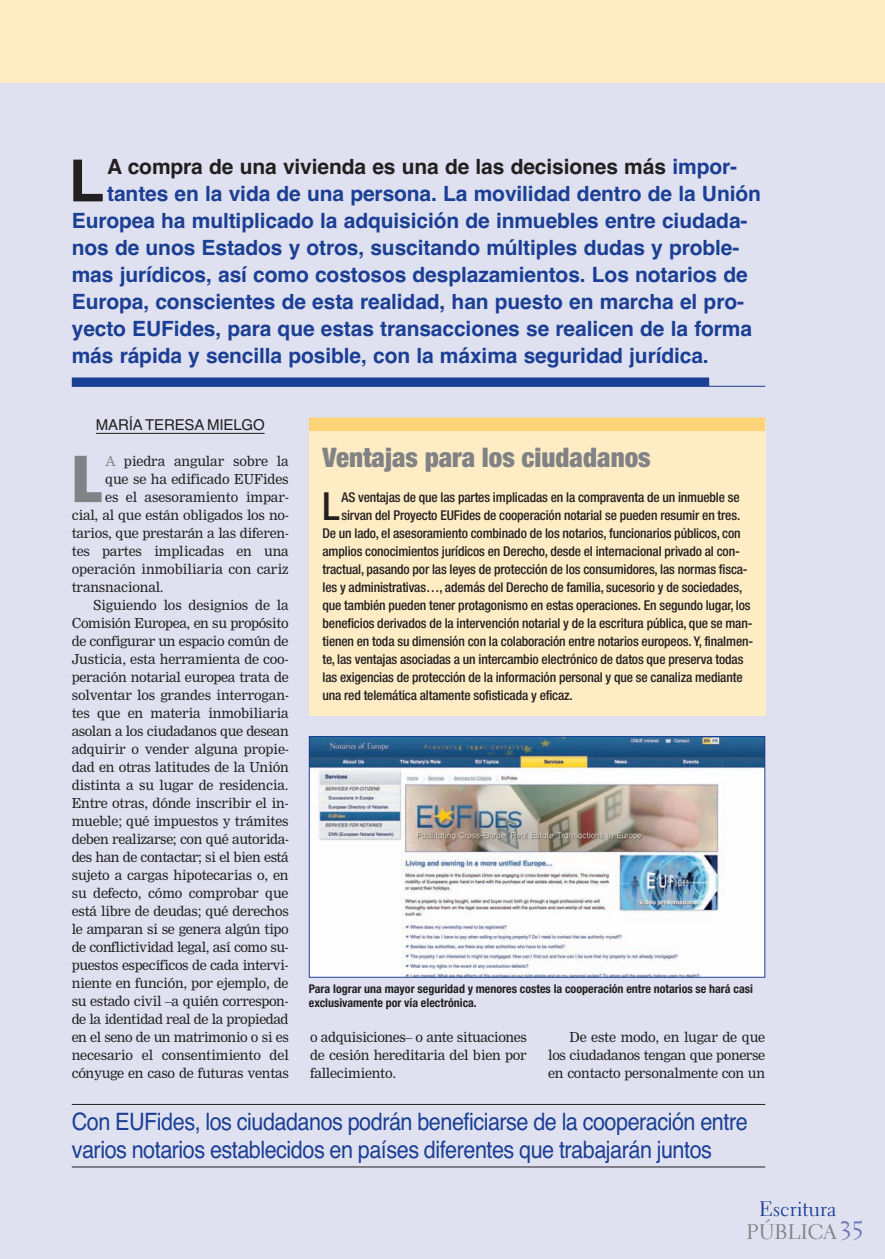
<style>
.page{position:relative;width:885px;height:1259px;background:#dfe1f0}
.page>*{position:absolute;margin:0;border:0;box-sizing:border-box;transform-origin:0 0}
.t1{font:900 condensed 64.8px "Helvetica Neue";color:#808285}
.t2{font:700 58.05px "Helvetica";color:#231f20}
.t3{font:500 condensed 38.7px "Helvetica Neue";color:#231f20}
.t4{font:900 condensed 27px "Helvetica Neue";color:#808285}
.t5{font:24px/28.5px "Helvetica";letter-spacing:-.02em;color:#1b3f94;scale:.9 1}
.t6{font:700 21px "Helvetica";letter-spacing:-.005em;color:#1b3f94}
.t7{font:700 21px "Helvetica";letter-spacing:-.005em;color:#231f20}
.t8{font:21px/22.5px "Electra LH Regular Os F";color:#1b3f94}
.t9{font:15px "Helvetica";letter-spacing:-.01em;color:#231f20}
.t10{font:13.5px/18px "M Nimrod";letter-spacing:-.02em;color:#231f20;text-align:justify}
.t11{font:500 condensed 13.5px "Helvetica Neue";letter-spacing:-.01em;color:#231f20}
.t12{font:700 condensed 12px/13.5px "Helvetica Neue";color:#231f20}
.s1{color:#1b3f94}
.s2{color:#808285}
</style>
<div class="page">
<div style="left:0;top:0;width:885px;height:83px;background:#feecc5"></div>
<hr style="left:96px;top:433px;width:169px;height:1px;background:#231f20">
<hr style="left:72px;top:386px;width:693px;height:1px;background:#1b3f94">
<div style="left:72px;top:377px;width:637px;height:9px;background:#1b3f94"></div>
<hr style="left:72px;top:1104px;width:693px;height:1px;background:#231f20">
<hr style="left:72px;top:1166px;width:693px;height:1px;background:#231f20">
<div style="left:309px;top:421px;width:456px;height:294px;background:#feecc5"></div>
<div style="left:309px;top:417px;width:456px;height:14px;background:#fed378"></div>
<img style="left:311px;top:738px;width:452px;height:237px">
<div style="left:309px;top:736px;width:456px;height:241px;border:1px solid #1b3f94"></div>
<h2 class="t2" style="left:69px;top:160px;width:37px">L</h2>
<h3 class="t7" style="left:107px;top:159px;width:631px">A compra de una vivienda es una de las decisiones más <span class="s1">impor-</span></h3>
<h3 class="t6" style="left:107px;top:186px;width:655px">tantes en la vida de una persona. La movilidad dentro de la Unión</h3>
<h3 class="t6" style="left:72px;top:213px;width:677px">Europea ha multiplicado la adquisición de inmuebles entre ciudada-</h3>
<h3 class="t6" style="left:72px;top:240px;width:669px">nos de unos Estados y otros, suscitando múltiples dudas y proble-</h3>
<h3 class="t6" style="left:72px;top:267px;width:677px">mas jurídicos, así como costosos desplazamientos. Los notarios de</h3>
<h3 class="t6" style="left:72px;top:294px;width:674px">Europa, conscientes de esta realidad, han puesto en marcha el pro-</h3>
<h3 class="t6" style="left:72px;top:321px;width:682px">yecto EUFides, para que estas transacciones se realicen de la forma</h3>
<h3 class="t6" style="left:72px;top:348px;width:638px">más rápida y sencilla posible, con la máxima seguridad jurídica.</h3>
<p class="t9" style="left:96px;top:419px;width:170px">MARÍA TERESA MIELGO</p>
<h1 class="t1" style="left:72px;top:456px;width:32px">L</h1>
<p class="t10" style="left:105px;top:453px;width:185px"><span class="s2">A</span> piedra angular sobre la</p>
<p class="t10" style="left:105px;top:471px;width:185px">que se ha edificado EUFides</p>
<p class="t10" style="left:105px;top:489px;width:185px">es el asesoramiento impar-</p>
<p class="t10" style="left:72px;top:507px;width:219px">cial, al que están obligados los no-</p>
<p class="t10" style="left:72px;top:525px;width:219px">tarios, que prestarán a las diferen-</p>
<p class="t10" style="left:72px;top:543px;width:219px">tes partes implicadas en una</p>
<p class="t10" style="left:72px;top:561px;width:218px">operación inmobiliaria con cariz</p>
<p class="t10" style="left:72px;top:579px;width:94px">transnacional.</p>
<p class="t10" style="left:93px;top:597px;width:197px">Siguiendo los designios de la</p>
<p class="t10" style="left:72px;top:615px;width:218px">Comisión Europea, en su propósito</p>
<p class="t10" style="left:72px;top:633px;width:218px">de configurar un espacio común de</p>
<p class="t10" style="left:72px;top:651px;width:218px">Justicia, esta herramienta de coo-</p>
<p class="t10" style="left:72px;top:669px;width:218px">peración notarial europea trata de</p>
<p class="t10" style="left:72px;top:687px;width:218px">solventar los grandes interrogan-</p>
<p class="t10" style="left:72px;top:705px;width:218px">tes que en materia inmobiliaria</p>
<p class="t10" style="left:72px;top:723px;width:219px">asolan a los ciudadanos que desean</p>
<p class="t10" style="left:72px;top:741px;width:218px">adquirir o vender alguna propie-</p>
<p class="t10" style="left:72px;top:759px;width:219px">dad en otras latitudes de la Unión</p>
<p class="t10" style="left:72px;top:777px;width:218px">distinta a su lugar de residencia.</p>
<p class="t10" style="left:72px;top:795px;width:218px">Entre otras, dónde inscribir el in-</p>
<p class="t10" style="left:72px;top:813px;width:218px">mueble; qué impuestos y trámites</p>
<p class="t10" style="left:72px;top:831px;width:219px">deben realizarse; con qué autorida-</p>
<p class="t10" style="left:72px;top:849px;width:219px">des han de contactar; si el bien está</p>
<p class="t10" style="left:72px;top:867px;width:218px">sujeto a cargas hipotecarias o, en</p>
<p class="t10" style="left:72px;top:885px;width:218px">su defecto, cómo comprobar que</p>
<p class="t10" style="left:72px;top:903px;width:219px">está libre de deudas; qué derechos</p>
<p class="t10" style="left:72px;top:921px;width:219px">le amparan si se genera algún tipo</p>
<p class="t10" style="left:72px;top:939px;width:218px">de conflictividad legal, así como su-</p>
<p class="t10" style="left:72px;top:957px;width:218px">puestos específicos de cada intervi-</p>
<p class="t10" style="left:72px;top:975px;width:218px">niente en función, por ejemplo, de</p>
<p class="t10" style="left:72px;top:993px;width:218px">su estado civil –a quién correspon-</p>
<p class="t10" style="left:72px;top:1011px;width:218px">de la identidad real de la propiedad</p>
<p class="t10" style="left:72px;top:1029px;width:219px">en el seno de un matrimonio o si es</p>
<p class="t10" style="left:72px;top:1047px;width:219px">necesario el consentimiento del</p>
<p class="t10" style="left:72px;top:1065px;width:219px">cónyuge en caso de futuras ventas</p>
<h3 class="t4" style="left:322px;top:448px;width:330px">Ventajas para los ciudadanos</h3>
<h3 class="t3" style="left:322px;top:492px;width:19px">L</h3>
<p class="t11" style="left:341px;top:492px;width:400px">AS ventajas de que las partes implicadas en la compraventa de un inmueble se</p>
<p class="t11" style="left:341px;top:510px;width:400px">sirvan del Proyecto EUFides de cooperación notarial se pueden resumir en tres.</p>
<p class="t11" style="left:322px;top:528px;width:420px">De un lado, el asesoramiento combinado de los notarios, funcionarios públicos, con</p>
<p class="t11" style="left:322px;top:546px;width:419px">amplios conocimientos jurídicos en Derecho, desde el internacional privado al con-</p>
<p class="t11" style="left:322px;top:564px;width:427px">tractual, pasando por las leyes de protección de los consumidores, las normas fisca-</p>
<p class="t11" style="left:322px;top:582px;width:421px">les y administrativas…, además del Derecho de familia, sucesorio y de sociedades,</p>
<p class="t11" style="left:322px;top:600px;width:430px">que también pueden tener protagonismo en estas operaciones. En segundo lugar, los</p>
<p class="t11" style="left:322px;top:618px;width:431px">beneficios derivados de la intervención notarial y de la escritura pública, que se man-</p>
<p class="t11" style="left:322px;top:636px;width:432px">tienen en toda su dimensión con la colaboración entre notarios europeos. Y, finalmen-</p>
<p class="t11" style="left:322px;top:654px;width:422px">te, las ventajas asociadas a un intercambio electrónico de datos que preserva todas</p>
<p class="t11" style="left:322px;top:672px;width:422px">las exigencias de protección de la información personal y que se canaliza mediante</p>
<p class="t11" style="left:322px;top:690px;width:252px">una red telemática altamente sofisticada y eficaz.</p>
<p class="t12" style="left:309px;top:983px;width:446px">Para lograr una mayor seguridad y menores costes la cooperación entre notarios se hará casi exclusivamente por vía electrónica.</p>
<p class="t10" style="left:310px;top:1029px;width:218px">o adquisiciones– o ante situaciones de cesión hereditaria del bien por fallecimiento.</p>
<p class="t10" style="left:548px;top:1029px;width:219px;text-indent:21px">De este modo, en lugar de que los ciudadanos tengan que ponerse en contacto personalmente con un</p>
<h3 class="t5" style="left:72px;top:1109px;width:752px">Con EUFides, los ciudadanos podrán beneficiarse de la cooperación entre varios notarios establecidos en países diferentes que trabajarán juntos</h3>
<h3 class="t8" style="left:747px;top:1200px;width:118px;text-indent:12px">Escritura<br><span class="s2">PÚBLICA</span><sup>35</sup></h3>
</div>
